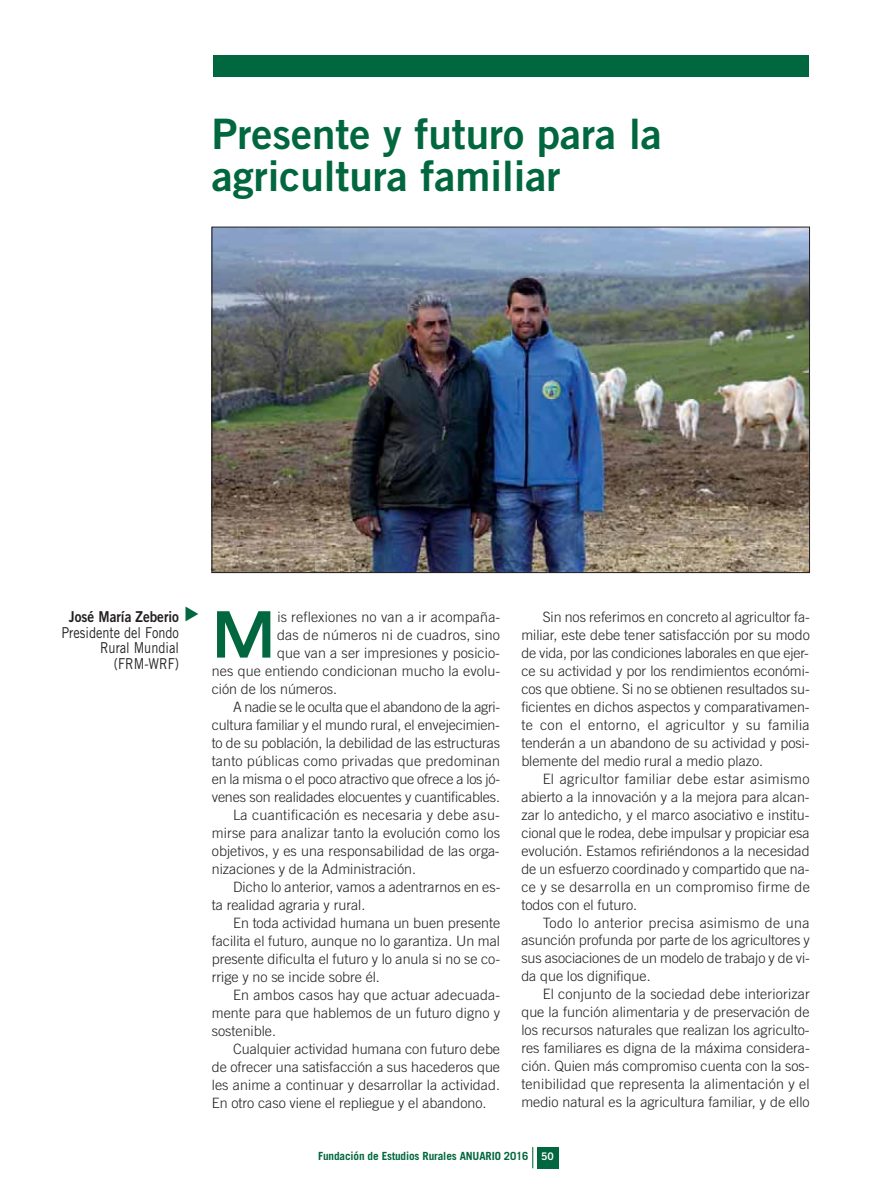
<style>
.page{position:relative;width:876px;height:1198px;background:#fff}
.page>*{position:absolute;margin:0;border:0;box-sizing:border-box;transform-origin:0 0}
.t1{font:700 expanded 63.75px "Trade Gothic LH";color:#00673e}
.t2{font:42px/42px "Trade Gothic Bold Two";color:#00673e}
.t3{font:15px/15.8px "Trade Gothic";color:#231f20;text-align:right;scale:.85 1}
.t4{font:15px "Trade Gothic Bold Two";color:#231f20;scale:.9 1}
.t5{font:300 14.25px/18px "Trade Gothic";color:#231f20;text-align:justify}
.t6{font:300 14.25px "Trade Gothic";letter-spacing:-.02em;color:#231f20}
.t7{font:300 14.25px "Trade Gothic";letter-spacing:.02em;color:#231f20}
.t8{font:700 11.25px "Trade Gothic";letter-spacing:-.01em;color:#00673e}
.s1{font-family:"Trade Gothic Bold Two";font-weight:400;font-size:10.5px;color:#fff}
</style>
<div class="page">
<div style="left:537px;top:1147px;width:21px;height:21px;background:#00673e"></div>
<svg style="left:532px;top:1147px;width:1px;height:21px"></svg>
<div style="left:213px;top:55px;width:595px;height:22px;background:#00673e"></div>
<img style="left:214px;top:229px;width:593px;height:342px">
<h2 class="t2" style="left:212px;top:117px;width:451px">Presente y futuro para la agricultura familiar</h2>
<p class="t4" style="left:69px;top:611px;width:124px">José María Zeberio</p>
<p class="t3" style="left:61px;top:626px;width:140px">Presidente del Fondo<br>Rural Mundial (FRM-WRF)</p>
<h1 class="t1" style="left:212px;top:611px;width:65px">M</h1>
<p class="t5" style="left:277px;top:609px;width:224px">is reflexiones no van a ir acompaña-</p>
<p class="t5" style="left:277px;top:627px;width:224px">das de números ni de cuadros, sino</p>
<p class="t5" style="left:277px;top:645px;width:224px">que van a ser impresiones y posicio-</p>
<p class="t5" style="left:212px;top:663px;width:290px">nes que entiendo condicionan mucho la evolu-</p>
<p class="t5" style="left:212px;top:681px;width:127px">ción de los números.</p>
<p class="t6" style="left:233px;top:701px;width:268px">A nadie se le oculta que el abandono de la agri-</p>
<p class="t5" style="left:212px;top:717px;width:289px">cultura familiar y el mundo rural, el envejecimien-</p>
<p class="t5" style="left:212px;top:735px;width:290px">to de su población, la debilidad de las estructuras</p>
<p class="t5" style="left:212px;top:753px;width:290px">tanto públicas como privadas que predominan</p>
<p class="t5" style="left:212px;top:771px;width:290px">en la misma o el poco atractivo que ofrece a los jó-</p>
<p class="t5" style="left:212px;top:789px;width:290px">venes son realidades elocuentes y cuantificables.</p>
<p class="t7" style="left:233px;top:809px;width:268px">La cuantificación es necesaria y debe asu-</p>
<p class="t5" style="left:212px;top:825px;width:290px">mirse para analizar tanto la evolución como los</p>
<p class="t5" style="left:212px;top:843px;width:289px">objetivos, y es una responsabilidad de las orga-</p>
<p class="t5" style="left:212px;top:861px;width:206px">nizaciones y de la Administración.</p>
<p class="t5" style="left:233px;top:879px;width:269px">Dicho lo anterior, vamos a adentrarnos en es-</p>
<p class="t5" style="left:212px;top:897px;width:155px">ta realidad agraria y rural.</p>
<p class="t5" style="left:233px;top:915px;width:268px">En toda actividad humana un buen presente</p>
<p class="t5" style="left:212px;top:933px;width:290px">facilita el futuro, aunque no lo garantiza. Un mal</p>
<p class="t5" style="left:212px;top:951px;width:290px">presente dificulta el futuro y lo anula si no se co-</p>
<p class="t5" style="left:212px;top:969px;width:169px">rrige y no se incide sobre él.</p>
<p class="t5" style="left:233px;top:987px;width:268px">En ambos casos hay que actuar adecuada-</p>
<p class="t5" style="left:212px;top:1005px;width:289px">mente para que hablemos de un futuro digno y</p>
<p class="t5" style="left:212px;top:1023px;width:66px">sostenible.</p>
<p class="t5" style="left:233px;top:1041px;width:268px">Cualquier actividad humana con futuro debe</p>
<p class="t5" style="left:212px;top:1059px;width:290px">de ofrecer una satisfacción a sus hacederos que</p>
<p class="t5" style="left:212px;top:1077px;width:290px">les anime a continuar y desarrollar la actividad.</p>
<p class="t5" style="left:212px;top:1095px;width:276px">En otro caso viene el repliegue y el abandono.</p>
<p class="t5" style="left:521px;top:609px;width:290px;text-indent:21px">Sin nos referimos en concreto al agricultor fa&shy;miliar, este debe tener satisfacción por su modo de vida, por las condiciones laborales en que ejer&shy;ce su actividad y por los rendimientos económi&shy;cos que obtiene. Si no se obtienen resultados su&shy;ficientes en dichos aspectos y comparativamen&shy;te con el entorno, el agricultor y su familia tenderán a un abandono de su actividad y posi&shy;blemente del medio rural a medio plazo.</p>
<p class="t5" style="left:521px;top:771px;width:290px;text-indent:21px">El agricultor familiar debe estar asimismo abierto a la innovación y a la mejora para alcan&shy;zar lo antedicho, y el marco asociativo e institu&shy;cional que le rodea, debe impulsar y propiciar esa evolución. Estamos refiriéndonos a la necesidad de un esfuerzo coordinado y compartido que na&shy;ce y se desarrolla en un compromiso firme de todos con el futuro.</p>
<p class="t5" style="left:521px;top:915px;width:290px;text-indent:21px">Todo lo anterior precisa asimismo de una asunción profunda por parte de los agricultores y sus asociaciones de un modelo de trabajo y de vi&shy;da que los dignifique.</p>
<p class="t5" style="left:521px;top:987px;width:290px;text-indent:21px">El conjunto de la sociedad debe interiorizar que la función alimentaria y de preservación de los recursos naturales que realizan los agriculto&shy;res familiares es digna de la máxima considera&shy;ción. Quien más compromiso cuenta con la sos&shy;tenibilidad que representa la alimentación y el medio natural es la agricultura familiar, y de ello</p>
<p class="t8" style="left:318px;top:1152px;width:237px">Fundación de Estudios Rurales ANUARIO 2016 <span class="s1">50</span></p>
</div>
